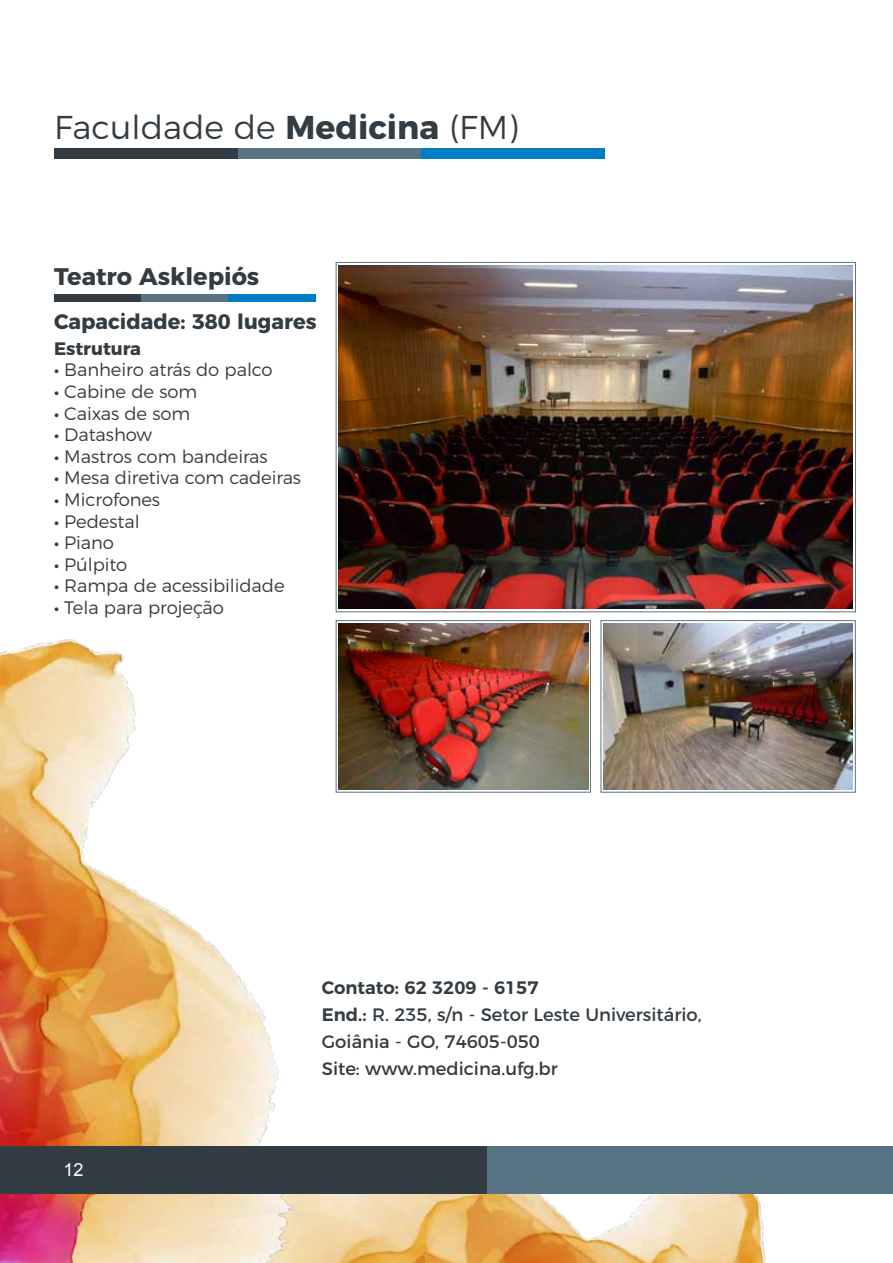
<style>
.page{position:relative;width:893px;height:1263px;background:#fff}
.page>*{position:absolute;margin:0;border:0;box-sizing:border-box;transform-origin:0 0}
.t1{font:300 33px "Montserrat";color:#333c42}
.t2{font:700 24px "Montserrat";color:#333c42}
.t3{font:700 21px "Montserrat";color:#333c42}
.t4{font:300 18px "Montserrat";letter-spacing:-.005em;color:#333c42}
.t5{font:18px/27px "Montserrat";color:#333c42}
.t6{font:700 18px "Montserrat";color:#333c42}
.t7{font:18px "Arial";color:#fff}
.s1{font-weight:700}
.s2{font-family:"Myriad Pro";font-weight:400}
.s3{font-weight:600}
</style>
<div class="page">
<img style="left:332px;top:1194px;width:434px;height:69px">
<img style="left:0;top:639px;width:332px;height:624px">
<div style="left:0;top:1146px;width:487px;height:48px;background:#333c42"></div>
<div style="left:487px;top:1146px;width:406px;height:48px;background:#567483"></div>
<img style="left:339px;top:266px;width:514px;height:342px">
<img style="left:339px;top:623px;width:249px;height:166px">
<img style="left:603px;top:623px;width:250px;height:166px">
<div style="left:336px;top:620px;width:255px;height:172px;border:1px solid #567483"></div>
<div style="left:601px;top:620px;width:254px;height:172px;border:1px solid #567483"></div>
<div style="left:54px;top:148px;width:184px;height:11px;background:#333c42"></div>
<div style="left:238px;top:148px;width:184px;height:11px;background:#567483"></div>
<div style="left:421px;top:148px;width:184px;height:11px;background:#007dc5"></div>
<div style="left:54px;top:294px;width:87px;height:8px;background:#333c42"></div>
<div style="left:141px;top:294px;width:88px;height:8px;background:#567483"></div>
<div style="left:229px;top:294px;width:87px;height:8px;background:#007dc5"></div>
<h1 class="t1" style="left:54px;top:101px;width:466px">Faculdade de <span class="s1">Medicina</span> (FM)</h1>
<h2 class="t2" style="left:54px;top:257px;width:207px">Teatro Asklepiós</h2>
<p class="t3" style="left:54px;top:304px;width:264px">Capacidade: 380 lugares</p>
<p class="t6" style="left:54px;top:334px;width:89px">Estrutura</p>
<p class="t4" style="left:54px;top:356px;width:220px"><span class="s2">•</span> Banheiro atrás do palco</p>
<p class="t4" style="left:54px;top:377px;width:145px"><span class="s2">•</span> Cabine de som</p>
<p class="t4" style="left:54px;top:399px;width:138px"><span class="s2">•</span> Caixas de som</p>
<p class="t4" style="left:54px;top:421px;width:100px"><span class="s2">•</span> Datashow</p>
<p class="t4" style="left:54px;top:442px;width:215px"><span class="s2">•</span> Mastros com bandeiras</p>
<p class="t4" style="left:54px;top:464px;width:249px"><span class="s2">•</span> Mesa diretiva com cadeiras</p>
<p class="t4" style="left:54px;top:485px;width:108px"><span class="s2">•</span> Microfones</p>
<p class="t4" style="left:54px;top:507px;width:87px"><span class="s2">•</span> Pedestal</p>
<p class="t4" style="left:54px;top:529px;width:62px"><span class="s2">•</span> Piano</p>
<p class="t4" style="left:54px;top:550px;width:75px"><span class="s2">•</span> Púlpito</p>
<p class="t4" style="left:54px;top:572px;width:232px"><span class="s2">•</span> Rampa de acessibilidade</p>
<p class="t4" style="left:54px;top:593px;width:171px"><span class="s2">•</span> Tela para projeção</p>
<p class="t7" style="left:64px;top:1158px;width:22px">12</p>
<p class="t5" style="left:322px;top:972px;width:381px"><span class="s3">Contato: 62 3209 - 6157<br>End.:</span> R. 235, s/n - Setor Leste Universitário,<br>Goiânia - GO, 74605-050<br>Site: www.medicina.ufg.br</p>
</div>
